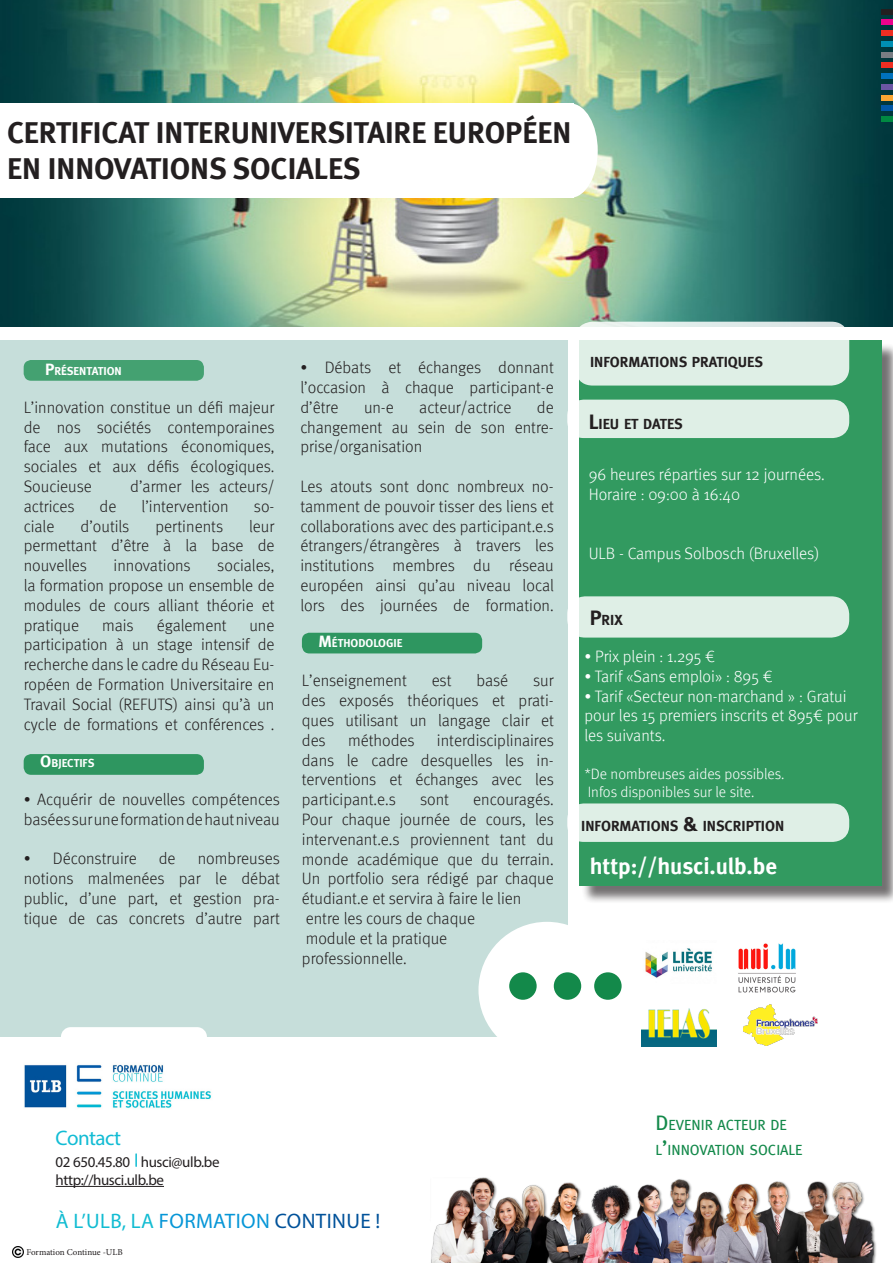
<style>
.page{position:relative;width:893px;height:1263px;background:#fff}
.page>*{position:absolute;margin:0;border:0;box-sizing:border-box;transform-origin:0 0}
.t1{font:700 30.3px "Meta";color:#231f20}
.t2{font:700 22.8px "Meta";letter-spacing:-.005em;color:#fff}
.t3{font:21px "Myriad Pro";letter-spacing:.02em;color:#12bcd2}
.t4{font:21px "Myriad Pro";letter-spacing:-.025em;color:#12bcd4}
.t5{font:300 16.5px/19.8px "Meta";color:#231f20;text-align:justify}
.t6{font:300 16.5px "Meta";color:#fff}
.t7{font:300 15px "Meta";letter-spacing:-.005em;color:#fff}
.t8{font:15px "Myriad Pro";letter-spacing:-.025em;color:#231f20}
.t9{font:700 14.7px "Meta";color:#231f20}
.t10{font:14.7px "Meta";color:#13894a}
.t11{font:700 11.55px "Meta";color:#fff}
.t12{font:9px "Minion Pro";color:#231f20}
.s1{font-size:16.5px}
.s2{font-size:21px}
.s3{color:#0696d7}
.s4{color:#01529a}
</style>
<div class="page">
<hr style="left:56px;top:1186px;width:108px;height:1px;background:#231f20">
<svg style="left:135px;top:1153px;width:2px;height:14px"></svg>
<img style="left:24px;top:1064px;width:187px;height:44px">
<img style="left:645px;top:948px;width:67px;height:30px">
<img style="left:738px;top:943px;width:58px;height:50px">
<img style="left:641px;top:1008px;width:75px;height:39px">
<img style="left:743px;top:1004px;width:75px;height:42px">
<div style="left:0;top:340px;width:567px;height:697px;background:#c6deda"></div>
<div style="left:581px;top:343px;width:312px;height:561px;background:#231f20;opacity:.75"></div>
<div style="left:579px;top:340px;width:303px;height:545px;background:#329a60"></div>
<div style="left:567px;top:400px;width:282px;height:38px;background:#dfefe6;border-radius:16px"></div>
<div style="left:24px;top:360px;width:180px;height:21px;background:#44a171;border-radius:8px"></div>
<div style="left:567px;top:596px;width:282px;height:42px;background:#dfefe6;border-radius:18px"></div>
<div style="left:567px;top:803px;width:282px;height:39px;background:#dfefe6;border-radius:16px"></div>
<svg style="left:12px;top:1247px;width:11px;height:10px"></svg>
<div style="left:302px;top:633px;width:180px;height:20px;background:#2e9660;border-radius:8px"></div>
<div style="left:24px;top:754px;width:180px;height:21px;background:#2e9660;border-radius:8px"></div>
<div style="left:61px;top:1027px;width:146px;height:20px;background:#fff;border-radius:10px"></div>
<div style="left:478px;top:922px;width:137px;height:136px;background:#fff;border-radius:50%"></div>
<div style="left:509px;top:972px;width:28px;height:28px;background:#13894a;border-radius:50%"></div>
<div style="left:554px;top:972px;width:27px;height:28px;background:#13894a;border-radius:50%"></div>
<div style="left:594px;top:972px;width:28px;height:28px;background:#13894a;border-radius:50%"></div>
<img style="left:431px;top:1177px;width:445px;height:86px">
<img style="left:0;top:0;width:893px;height:326px">
<div style="left:0;top:104px;width:574px;height:94px;background:#fff"></div>
<div style="left:543px;top:104px;width:55px;height:94px;background:#fff;border-radius:50%"></div>
<svg style="left:575px;top:322px;width:274px;height:64px;fill:#dfefe6"></svg>
<div style="left:882px;top:20px;width:11px;height:5px;background:#ed028c"></div>
<div style="left:882px;top:9px;width:11px;height:5px;background:#231f20"></div>
<div style="left:882px;top:30px;width:11px;height:6px;background:#ee2e22"></div>
<div style="left:882px;top:63px;width:11px;height:5px;background:#ee2e22"></div>
<div style="left:882px;top:73px;width:11px;height:6px;background:#0072bc"></div>
<div style="left:882px;top:41px;width:11px;height:5px;background:#008fb3"></div>
<div style="left:882px;top:106px;width:11px;height:5px;background:#0158a6"></div>
<div style="left:882px;top:116px;width:11px;height:6px;background:#008942"></div>
<div style="left:882px;top:84px;width:11px;height:5px;background:#6a56a4"></div>
<div style="left:882px;top:52px;width:11px;height:5px;background:#787d83"></div>
<div style="left:882px;top:95px;width:11px;height:5px;background:#faa633"></div>
<p class="t1" style="left:7px;top:114px;width:565px">CERTIFICAT INTERUNIVERSITAIRE EUROPÉEN</p>
<p class="t1" style="left:7px;top:150px;width:355px">EN INNOVATIONS SOCIALES</p>
<p class="t11" style="left:45px;top:364px;width:78px"><span class="s1">P</span>RÉSENTATION</p>
<p class="t5" style="left:24px;top:397px;width:252px">L’innovation constitue un défi majeur de nos sociétés contemporaines face aux mutations économiques, sociales et aux défis écologiques.</p>
<p class="t5" style="left:24px;top:476px;width:70px">Soucieuse</p>
<p class="t5" style="left:130px;top:476px;width:146px">d’armer les acteurs/</p>
<p class="t5" style="left:24px;top:496px;width:52px">actrices</p>
<p class="t5" style="left:100px;top:496px;width:18px">de</p>
<p class="t5" style="left:142px;top:496px;width:89px">l’intervention</p>
<p class="t5" style="left:254px;top:496px;width:22px">so-</p>
<p class="t5" style="left:24px;top:516px;width:32px">ciale</p>
<p class="t5" style="left:81px;top:516px;width:50px">d’outils</p>
<p class="t5" style="left:156px;top:516px;width:69px">pertinents</p>
<p class="t5" style="left:249px;top:516px;width:27px">leur</p>
<p class="t5" style="left:24px;top:536px;width:252px">permettant d’être à la base de</p>
<p class="t5" style="left:24px;top:555px;width:65px">nouvelles</p>
<p class="t5" style="left:113px;top:555px;width:79px">innovations</p>
<p class="t5" style="left:217px;top:555px;width:59px">sociales,</p>
<p class="t5" style="left:24px;top:575px;width:252px">la formation propose un ensemble de modules de cours alliant théorie et</p>
<p class="t5" style="left:24px;top:615px;width:57px">pratique</p>
<p class="t5" style="left:102px;top:615px;width:33px">mais</p>
<p class="t5" style="left:157px;top:615px;width:71px">également</p>
<p class="t5" style="left:250px;top:615px;width:26px">une</p>
<p class="t5" style="left:24px;top:635px;width:252px">participation à un stage intensif de recherche dans le cadre du Réseau Eu&shy;ropéen de Formation Universitaire en Travail Social (REFUTS) ainsi qu’à un cycle de formations et conférences .</p>
<p class="t11" style="left:40px;top:756px;width:56px"><span class="s1">O</span>BJECTIFS</p>
<p class="t5" style="left:24px;top:789px;width:258px">• Acquérir de nouvelles compétences basées sur une formation de haut niveau</p>
<p class="t5" style="left:24px;top:849px;width:115px">• Déconstruire</p>
<p class="t5" style="left:159px;top:849px;width:18px">de</p>
<p class="t5" style="left:24px;top:849px;width:258px;text-indent:174px">nombreuses notions malmenées par le débat public, d’une part, et gestion pra&shy;tique de cas concrets d’autre part</p>
<p class="t5" style="left:300px;top:357px;width:255px">• Débats et échanges donnant</p>
<p class="t5" style="left:300px;top:377px;width:255px">l’occasion à chaque participant-e</p>
<p class="t5" style="left:300px;top:397px;width:39px">d’être</p>
<p class="t5" style="left:364px;top:397px;width:31px">un-e</p>
<p class="t5" style="left:419px;top:397px;width:94px">acteur/actrice</p>
<p class="t5" style="left:537px;top:397px;width:18px">de</p>
<p class="t5" style="left:300px;top:417px;width:255px">changement au sein de son entre&shy;prise/organisation</p>
<p class="t5" style="left:300px;top:476px;width:255px">Les atouts sont donc nombreux no&shy;tamment de pouvoir tisser des liens et</p>
<p class="t5" style="left:300px;top:516px;width:255px">collaborations avec des participant.e.s étrangers/étrangères à travers les institutions membres du réseau européen ainsi qu’au niveau local lors des journées de formation.</p>
<p class="t11" style="left:318px;top:636px;width:86px"><span class="s1">M</span>ÉTHODOLOGIE</p>
<p class="t5" style="left:302px;top:670px;width:106px">L’enseignement</p>
<p class="t5" style="left:432px;top:670px;width:21px">est</p>
<p class="t5" style="left:476px;top:670px;width:33px">basé</p>
<p class="t5" style="left:302px;top:670px;width:254px;text-indent:231px">sur des exposés théoriques et prati&shy;ques utilisant un langage clair et des</p>
<p class="t5" style="left:348px;top:730px;width:68px">méthodes</p>
<p class="t5" style="left:302px;top:730px;width:254px;text-indent:135px">interdisciplinaires dans le cadre desquelles les in&shy;terventions et échanges avec les participant.e.s</p>
<p class="t5" style="left:420px;top:789px;width:31px">sont</p>
<p class="t5" style="left:473px;top:789px;width:82px">encouragés.</p>
<p class="t5" style="left:302px;top:809px;width:254px">Pour chaque journée de cours, les intervenant.e.s proviennent tant du monde académique que du terrain.</p>
<p class="t5" style="left:302px;top:868px;width:253px">Un portfolio sera rédigé par chaque étudiant.e et servira à faire le lien</p>
<p class="t5" style="left:306px;top:908px;width:171px">entre les cours de chaque</p>
<p class="t5" style="left:306px;top:928px;width:143px">module et la pratique</p>
<p class="t5" style="left:302px;top:948px;width:106px">professionnelle.</p>
<p class="t9" style="left:590px;top:353px;width:175px">INFORMATIONS PRATIQUES</p>
<p class="t9" style="left:589px;top:416px;width:96px"><span class="s2">L</span>IEU ET DATES</p>
<p class="t6" style="left:589px;top:465px;width:238px">96 heures réparties sur 12 journées.</p>
<p class="t6" style="left:589px;top:485px;width:153px">Horaire : 09:00 à 16:40</p>
<p class="t6" style="left:589px;top:544px;width:232px">ULB - Campus Solbosch (Bruxelles)</p>
<p class="t9" style="left:590px;top:611px;width:34px"><span class="s2">P</span>RIX</p>
<p class="t6" style="left:584px;top:647px;width:132px">• Prix plein : 1.295 €</p>
<p class="t6" style="left:584px;top:667px;width:190px">• Tarif «Sans emploi» : 895 €</p>
<p class="t6" style="left:584px;top:686px;width:264px">• Tarif «Secteur non-marchand » : Gratui</p>
<p class="t6" style="left:584px;top:706px;width:275px">pour les 15 premiers inscrits et 895€ pour</p>
<p class="t6" style="left:584px;top:726px;width:83px">les suivants.</p>
<p class="t7" style="left:584px;top:765px;width:202px">*De nombreuses aides possibles.</p>
<p class="t7" style="left:588px;top:783px;width:168px">Infos disponibles sur le site.</p>
<p class="t9" style="left:581px;top:817px;width:205px">INFORMATIONS <span class="s2">&amp;</span> INSCRIPTION</p>
<p class="t2" style="left:590px;top:853px;width:189px">http://husci.ulb.be</p>
<p class="t4" style="left:56px;top:1125px;width:67px">Contact</p>
<p class="t8" style="left:56px;top:1152px;width:165px">02 650.45.80 husci@ulb.be</p>
<p class="t8" style="left:56px;top:1170px;width:110px">http://husci.ulb.be</p>
<p class="t3" style="left:56px;top:1208px;width:326px">À L’ULB, LA <span class="s3">FORMATION</span> <span class="s4">CONTINUE !</span></p>
<p class="t12" style="left:27px;top:1246px;width:98px">Formation Continue -ULB</p>
<p class="t10" style="left:655px;top:1116px;width:133px"><span class="s2">D</span>EVENIR ACTEUR DE</p>
<p class="t10" style="left:655px;top:1142px;width:149px">L<span class="s2">’</span>INNOVATION SOCIALE</p>
</div>
